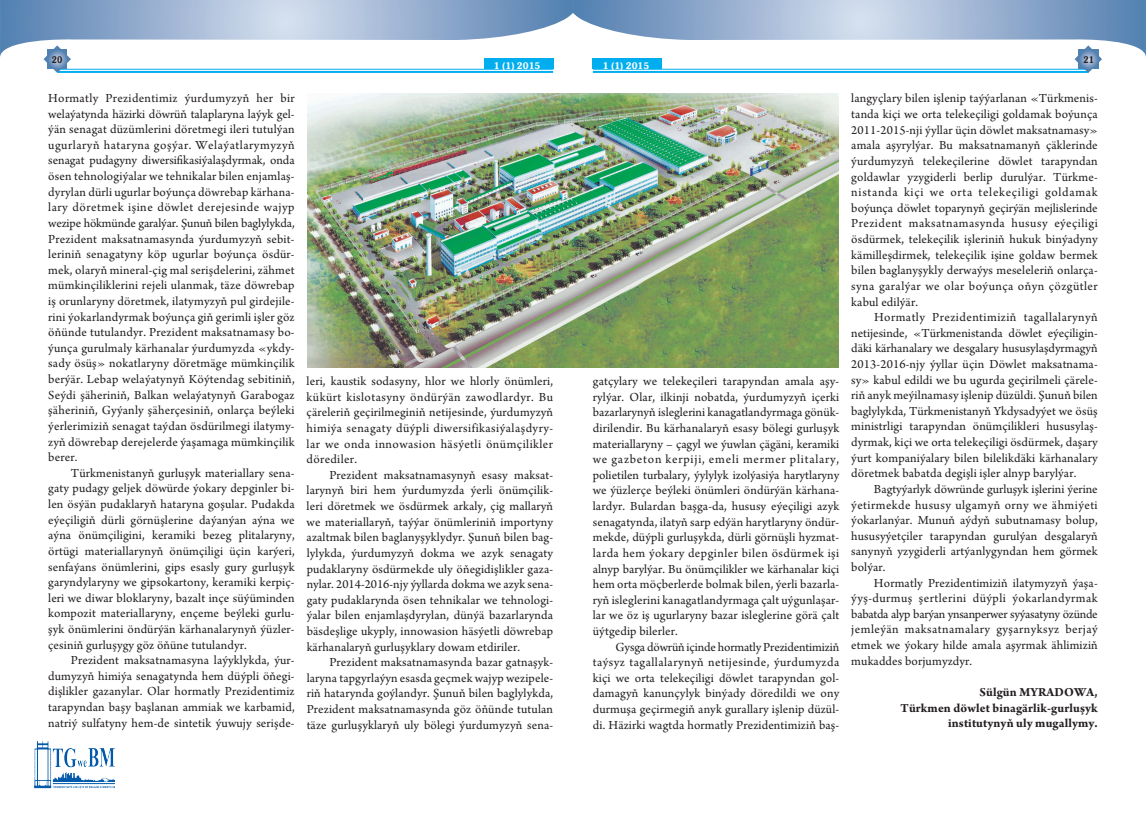
<style>
.page{position:relative;width:1146px;height:823px;background:#fff}
.page>*{position:absolute;margin:0;border:0;box-sizing:border-box;transform-origin:0 0}
.t1{font:13px/15.6px "Arno Pro";letter-spacing:.01em;color:#231f20;text-align:justify}
.t2{font:700 13px/15.6px "Arno Pro";letter-spacing:.01em;color:#231f20;text-align:right}
.t3{font:600 10px "ART Souvenir Itc TEE";color:#fff;scale:.95 1}
.t4{font:600 10px "ART Souvenir Itc TEE";color:#231f20;scale:.85 1}
</style>
<div class="page">
<svg style="left:0;top:0;width:1145px;height:73px"></svg>
<div style="left:484px;top:59px;width:69px;height:10px;background:#00aeef"></div>
<div style="left:592px;top:59px;width:70px;height:10px;background:#00aeef"></div>
<img style="left:34px;top:740px;width:81px;height:48px">
<img style="left:308px;top:94px;width:530px;height:273px">
<p class="t4" style="left:52px;top:53px;width:14px">20</p>
<p class="t4" style="left:1083px;top:53px;width:14px">21</p>
<p class="t3" style="left:494px;top:59px;width:50px">1 (1) 2015</p>
<p class="t3" style="left:602px;top:59px;width:50px">1 (1) 2015</p>
<p class="t1" style="left:48px;top:91px;width:248px">Hormatly Prezidentimiz ýurdumyzyň her bir welaýatynda häzirki döwrüň talaplaryna laýyk gel&shy;ýän senagat düzümlerini döretmegi ileri tutulýan ugurlaryň hataryna goşýar. Welaýatlarymyzyň senagat pudagyny diwersifikasiýalaşdyrmak, onda ösen tehnologiýalar we tehnikalar bilen enjamlaş&shy;dyrylan dürli ugurlar boýunça döwrebap kärhana&shy;lary döretmek işine döwlet derejesinde wajyp wezipe hökmünde garalýar. Şunuň bilen baglylykda, Prezident maksatnamasynda ýurdumyzyň sebit&shy;leriniň senagatyny köp ugurlar boýunça ösdür&shy;mek, olaryň mineral-çig mal serişdelerini, zähmet mümkinçiliklerini rejeli ulanmak, täze döwrebap iş orunlaryny döretmek, ilatymyzyň pul girdejile&shy;rini ýokarlandyrmak boýunça giň gerimli işler göz öňünde tutulandyr. Prezident maksatnamasy bo&shy;ýunça gurulmaly kärhanalar ýurdumyzda «ykdy&shy;sady ösüş» nokatlaryny döretmäge mümkinçilik berýär. Lebap welaýatynyň Köýtendag sebitiniň, Seýdi şäheriniň, Balkan welaýatynyň Garabogaz şäheriniň, Gyýanly şäherçesiniň, onlarça beýleki ýerlerimiziň senagat taýdan ösdürilmegi ilatymy&shy;zyň döwrebap derejelerde ýaşamaga mümkinçilik berer.</p>
<p class="t1" style="left:48px;top:465px;width:248px;text-indent:23px">Türkmenistanyň gurluşyk materiallary sena&shy;gaty pudagy geljek döwürde ýokary depginler bi&shy;len ösýän pudaklaryň hataryna goşular. Pudakda eýeçiligiň dürli görnüşlerine daýanýan aýna we aýna önümçiligini, keramiki bezeg plitalaryny, örtügi materiallarynyň önümçiligi üçin karýeri, senfaýans önümlerini, gips esasly gury gurluşyk garyndylaryny we gipsokartony, keramiki kerpiç&shy;leri we diwar bloklaryny, bazalt inçe süýüminden kompozit materiallaryny, ençeme beýleki gurlu&shy;şyk önümlerini öndürýän kärhanalarynyň ýüzler&shy;çesiniň gurluşygy göz öňüne tutulandyr.</p>
<p class="t1" style="left:48px;top:652px;width:248px;text-indent:23px">Prezident maksatnamasyna laýyklykda, ýur&shy;dumyzyň himiýa senagatynda hem düýpli öňegi&shy;dişlikler gazanylar. Olar hormatly Prezidentimiz tarapyndan başy başlanan ammiak we karbamid, natriý sulfatyny hem-de sintetik ýuwujy serişde-</p>
<p class="t1" style="left:851px;top:91px;width:248px">langyçlary bilen işlenip taýýarlanan «Türkmenis&shy;tanda kiçi we orta telekeçiligi goldamak boýunça 2011-2015-nji ýyllar üçin döwlet maksatnamasy» amala aşyrylýar. Bu maksatnamanyň çäklerinde ýurdumyzyň telekeçilerine döwlet tarapyndan goldawlar yzygiderli berlip durulýar. Türkme&shy;nistanda kiçi we orta telekeçiligi goldamak boýunça döwlet toparynyň geçirýän mejlislerinde Prezident maksatnamasynda hususy eýeçiligi ösdürmek, telekeçilik işleriniň hukuk binýadyny kämilleşdirmek, telekeçilik işine goldaw bermek bilen baglanyşykly derwaýys meseleleriň onlarça&shy;syna garalýar we olar boýunça oňyn çözgütler kabul edilýär.</p>
<p class="t1" style="left:851px;top:310px;width:248px;text-indent:23px">Hormatly Prezidentimiziň tagallalarynyň netijesinde, «Türkmenistanda döwlet eýeçiligin&shy;däki kärhanalary we desgalary hususylaşdyrmagyň 2013-2016-njy ýyllar üçin Döwlet maksatnama&shy;sy» kabul edildi we bu ugurda geçirilmeli çärele&shy;riň anyk meýilnamasy işlenip düzüldi. Şunuň bilen baglylykda, Türkmenistanyň Ykdysadyýet we ösüş ministrligi tarapyndan önümçilikleri hususylaş&shy;dyrmak, kiçi we orta telekeçiligi ösdürmek, daşary ýurt kompaniýalary bilen bilelikdäki kärhanalary döretmek babatda degişli işler alnyp barylýar.</p>
<p class="t1" style="left:851px;top:481px;width:248px;text-indent:23px">Bagtyýarlyk döwründe gurluşyk işlerini ýerine ýetirmekde hususy ulgamyň orny we ähmiýeti ýokarlanýar. Munuň aýdyň subutnamasy bolup, hususyýetçiler tarapyndan gurulýan desgalaryň sanynyň yzygiderli artýanlygyndan hem görmek bolýar.</p>
<p class="t1" style="left:851px;top:575px;width:248px;text-indent:23px">Hormatly Prezidentimiziň ilatymyzyň ýaşa&shy;ýyş-durmuş şertlerini düýpli ýokarlandyrmak babatda alyp barýan ynsanperwer syýasatyny özünde jemleýän maksatnamalary gyşarnyksyz berjaý etmek we ýokary hilde amala aşyrmak ählimiziň mukaddes borjumyzdyr.</p>
<p class="t2" style="left:900px;top:684px;width:199px">Sülgün MYRADOWA,<br>Türkmen döwlet binagärlik-gurluşyk institutynyň uly mugallymy.</p>
<p class="t1" style="left:306px;top:374px;width:248px">leri, kaustik sodasyny, hlor we hlorly önümleri, kükürt kislotasyny öndürýän zawodlardyr. Bu çäreleriň geçirilmeginiň netijesinde, ýurdumyzyň himiýa senagaty düýpli diwersifikasiýalaşdyry&shy;lar we onda innowasion häsýetli önümçilikler dörediler.</p>
<p class="t1" style="left:306px;top:467px;width:248px;text-indent:23px">Prezident maksatnamasynyň esasy maksat&shy;larynyň biri hem ýurdumyzda ýerli önümçilik&shy;leri döretmek we ösdürmek arkaly, çig mallaryň we materiallaryň, taýýar önümleriniň importyny azaltmak bilen baglanyşyklydyr. Şunuň bilen bag&shy;lylykda, ýurdumyzyň dokma we azyk senagaty pudaklaryny ösdürmekde uly öňegidişlikler gaza&shy;nylar. 2014-2016-njy ýyllarda dokma we azyk sena&shy;gaty pudaklarynda ösen tehnikalar we tehnologi&shy;ýalar bilen enjamlaşdyrylan, dünýä bazarlarynda bäsdeşlige ukyply, innowasion häsýetli döwrebap kärhanalaryň gurluşyklary dowam etdiriler.</p>
<p class="t1" style="left:306px;top:654px;width:248px;text-indent:23px">Prezident maksatnamasynda bazar gatnaşyk&shy;laryna tapgyrlaýyn esasda geçmek wajyp wezipele&shy;riň hatarynda goýlandyr. Şunuň bilen baglylykda, Prezident maksatnamasynda göz öňünde tutulan täze gurluşyklaryň uly bölegi ýurdumyzyň sena-</p>
<p class="t1" style="left:592px;top:374px;width:248px">gatçylary we telekeçileri tarapyndan amala aşy&shy;rylýar. Olar, ilkinji nobatda, ýurdumyzyň içerki bazarlarynyň isleglerini kanagatlandyrmaga gönük&shy;dirilendir. Bu kärhanalaryň esasy bölegi gurluşyk materiallaryny – çagyl we ýuwlan çägäni, keramiki we gazbeton kerpiji, emeli mermer plitalary, polietilen turbalary, ýylylyk izolýasiýa harytlaryny we ýüzlerçe beýleki önümleri öndürýän kärhana&shy;lardyr. Bulardan başga-da, hususy eýeçiligi azyk senagatynda, ilatyň sarp edýän harytlaryny öndür&shy;mekde, düýpli gurluşykda, dürli görnüşli hyzmat&shy;larda hem ýokary depginler bilen ösdürmek işi alnyp barylýar. Bu önümçilikler we kärhanalar kiçi hem orta möçberlerde bolmak bilen, ýerli bazarla&shy;ryň isleglerini kanagatlandyrmaga çalt uýgunlaşar&shy;lar we öz iş ugurlaryny bazar isleglerine görä çalt üýtgedip bilerler.</p>
<p class="t1" style="left:592px;top:639px;width:248px;text-indent:23px">Gysga döwrüň içinde hormatly Prezidentimiziň taýsyz tagallalarynyň netijesinde, ýurdumyzda kiçi we orta telekeçiligi döwlet tarapyndan gol&shy;damagyň kanunçylyk binýady döredildi we ony durmuşa geçirmegiň anyk gurallary işlenip düzül&shy;di. Häzirki wagtda hormatly Prezidentimiziň baş-</p>
</div>
